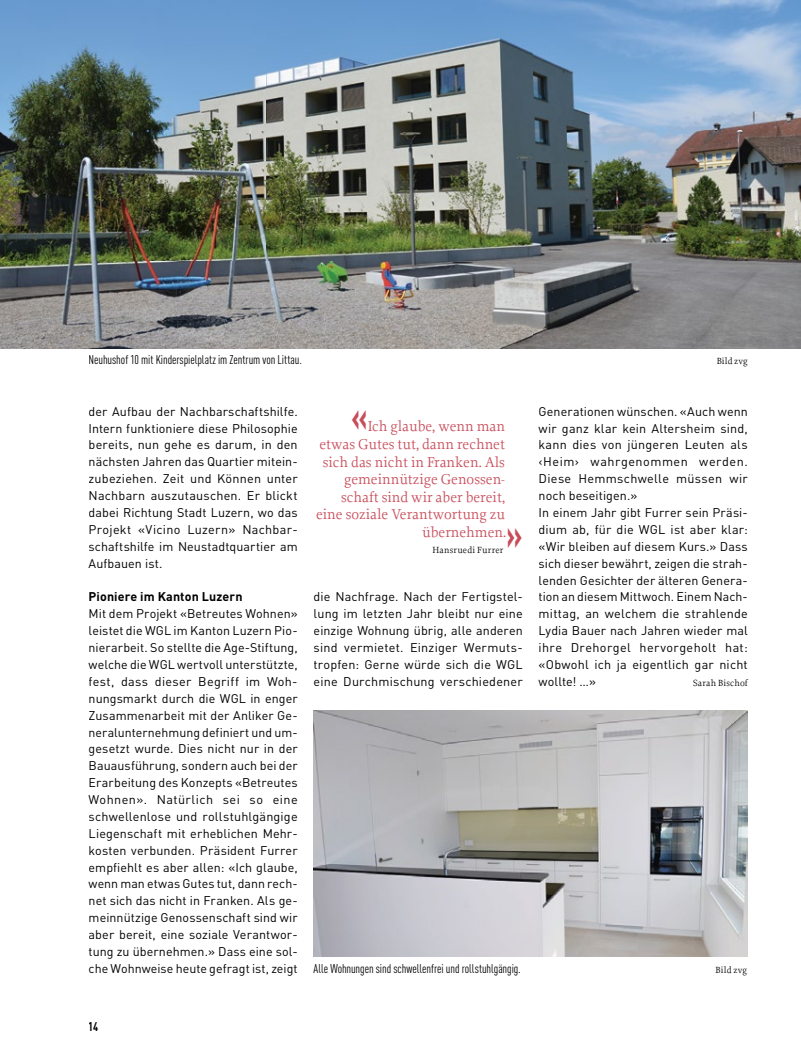
<style>
.page{position:relative;width:801px;height:1053px;background:#fff}
.page>*{position:absolute;margin:0;border:0;box-sizing:border-box;transform-origin:0 0}
.t1{font:700 40px "DIN Cond";color:#c84d5a}
.t2{font:15px/17.5px "Proforma";color:#c84d5a;text-align:right}
.t3{font:12.5px/16.9px "DIN";letter-spacing:.01em;color:#000;text-align:justify}
.t4{font:12.5px "DIN Cond";letter-spacing:-.005em;color:#000}
.t5{font:700 12.5px "DIN";letter-spacing:.01em;color:#000}
.t6{font:700 12.5px "DIN Cond";color:#000}
.t7{font:9.38px "Proforma";letter-spacing:.02em;color:#000}
</style>
<div class="page">
<img style="left:0;top:0;width:801px;height:348px">
<img style="left:314px;top:711px;width:434px;height:244px">
<p class="t4" style="left:89px;top:353px;width:215px">Neuhushof 10 mit Kinderspielplatz im Zentrum von Littau.</p>
<p class="t7" style="left:717px;top:355px;width:32px">Bild zvg</p>
<p class="t3" style="left:89px;top:402px;width:211px">der Aufbau der Nachbarschaftshilfe.<br>Intern funktioniere diese Philosophie bereits, nun gehe es darum, in den nächsten Jahren das Quartier mitein&shy;zubeziehen. Zeit und Können unter Nachbarn auszutauschen. Er blickt dabei Richtung Stadt Luzern, wo das Projekt «Vicino Luzern» Nachbar&shy;schaftshilfe im Neustadtquartier am Aufbauen ist.</p>
<p class="t5" style="left:89px;top:588px;width:155px">Pioniere im Kanton Luzern</p>
<p class="t3" style="left:89px;top:605px;width:211px">Mit dem Projekt «Betreutes Wohnen» leistet die WGL im Kanton Luzern Pio&shy;nierarbeit. So stellte die Age-Stiftung, welche die WGL wertvoll unterstützte, fest, dass dieser Begriff im Woh&shy;nungsmarkt durch die WGL in enger Zusammenarbeit mit der Anliker Ge&shy;neralunternehmung definiert und um&shy;gesetzt wurde. Dies nicht nur in der Bauausführung, sondern auch bei der Erarbeitung des Konzepts «Betreutes Wohnen». Natürlich sei so eine schwellenlose und rollstuhlgängige Liegenschaft mit erheblichen Mehr&shy;kosten verbunden. Präsident Furrer empfiehlt es aber allen: «Ich glaube, wenn man etwas Gutes tut, dann rech&shy;net sich das nicht in Franken. Als ge&shy;meinnützige Genossenschaft sind wir aber bereit, eine soziale Verantwor&shy;tung zu übernehmen.» Dass eine sol&shy;che Wohnweise heute gefragt ist, zeigt</p>
<h1 class="t1" style="left:351px;top:393px;width:18px">«</h1>
<p class="t2" style="left:316px;top:417px;width:192px">Ich glaube, wenn man<br>etwas Gutes tut, dann rechnet sich das nicht in Franken. Als gemeinnützige Genossen&shy;schaft sind wir aber bereit, eine soziale Verantwortung zu übernehmen.</p>
<p class="t7" style="left:432px;top:544px;width:72px">Hansruedi Furrer</p>
<h1 class="t1" style="left:506px;top:510px;width:18px">»</h1>
<p class="t3" style="left:314px;top:588px;width:211px">die Nachfrage. Nach der Fertigstel&shy;lung im letzten Jahr bleibt nur eine einzige Wohnung übrig, alle anderen sind vermietet. Einziger Wermuts&shy;tropfen: Gerne würde sich die WGL eine Durchmischung verschiedener</p>
<p class="t3" style="left:538px;top:402px;width:211px;text-align:left">Generationen wünschen. «Auch wenn wir ganz klar kein Altersheim sind, kann dies von jüngeren Leuten als ‹Heim› wahrgenommen werden.<br>Diese Hemmschwelle müssen wir noch beseitigen.»<br>In einem Jahr gibt Furrer sein Präsi&shy;dium ab, für die WGL ist aber klar: «Wir bleiben auf diesem Kurs.» Dass sich dieser bewährt, zeigen die strah&shy;lenden Gesichter der älteren Genera&shy;tion an diesem Mittwoch. Einem Nach&shy;mittag, an welchem die strahlende<br>Lydia Bauer nach Jahren wieder mal ihre Drehorgel hervorgeholt hat: «Obwohl ich ja eigentlich gar nicht wollte! …»</p>
<p class="t7" style="left:693px;top:677px;width:56px">Sarah Bischof</p>
<p class="t4" style="left:314px;top:961px;width:209px">Alle Wohnungen sind schwellenfrei und rollstuhlgängig.</p>
<p class="t7" style="left:715px;top:964px;width:33px">Bild zvg</p>
<p class="t6" style="left:88px;top:1018px;width:12px">14</p>
</div>
